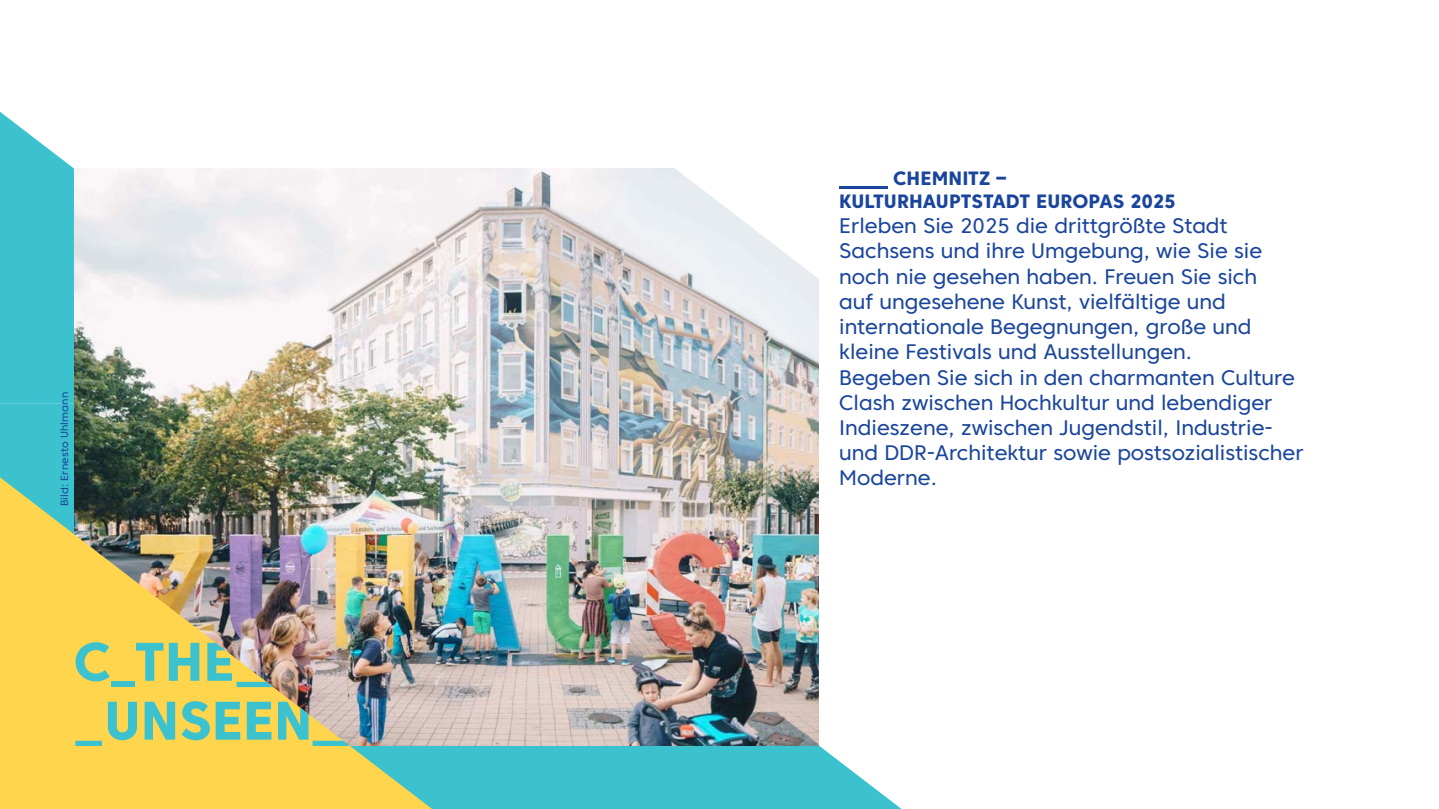
<style>
.page{position:relative;width:1439px;height:809px;background:#fff}
.page>*{position:absolute;margin:0;border:0;box-sizing:border-box;transform-origin:0 0}
.t1{font:21px/25.2px "Core Sans C 45";color:#1a459c}
.t2{font:800 19.25px/23.1px "Core Sans C 75";letter-spacing:-.005em;color:#1a459c;scale:5 1}
.Bullets_Benefits_Sponsoring_LastOne{font:10.5px "Core Sans C 45";letter-spacing:.02em;color:#1a459c}
</style>
<div class="page">
<svg style="left:0;top:112px;width:380px;height:291px"></svg>
<svg style="left:0;top:403px;width:901px;height:406px;fill:#3cc1ce"></svg>
<img style="left:74px;top:169px;width:744px;height:577px">
<svg style="left:455px;top:168px;width:364px;height:235px"></svg>
<img style="left:0;top:477px;width:432px;height:332px">
<svg style="left:145px;top:701px;width:30px;height:38px"></svg>
<svg style="left:169px;top:643px;width:30px;height:37px"></svg>
<svg style="left:75px;top:740px;width:27px;height:6px"></svg>
<div style="left:111px;top:682px;width:24px;height:5px;background:#3cc1ce"></div>
<svg style="left:136px;top:643px;width:27px;height:37px"></svg>
<svg style="left:75px;top:642px;width:35px;height:39px"></svg>
<svg style="left:181px;top:701px;width:29px;height:39px"></svg>
<svg style="left:108px;top:701px;width:29px;height:39px"></svg>
<svg style="left:216px;top:701px;width:24px;height:38px"></svg>
<svg style="left:247px;top:701px;width:24px;height:38px"></svg>
<img style="left:207px;top:643px;width:66px;height:44px">
<svg style="left:278px;top:701px;width:72px;height:45px;background:#aec19a"></svg>
<p class="Bullets_Benefits_Sponsoring_LastOne" style="left:58px;top:506px;width:116px;rotate:-90deg">Bild: Ernesto Uhlmann</p>
<p class="t2" style="left:839px;top:166px;width:69px">_ CHEMNITZ –<br>KULTURHAUPTSTADT EUROPAS 2025</p>
<p class="t1" style="left:839px;top:213px;width:424px">Erleben Sie 2025 die drittgrößte Stadt Sachsens und ihre Umgebung, wie Sie sie noch nie gesehen haben. Freuen Sie sich auf ungesehene Kunst, vielfältige und internationale Begegnungen, große und kleine Festivals und Ausstellungen.</p>
<p class="t1" style="left:839px;top:364px;width:466px">Begeben Sie sich in den charmanten Culture Clash zwischen Hochkultur und lebendiger Indieszene, zwischen Jugendstil, Industrie&shy;und DDR-Architektur sowie postsozialistischer Moderne.</p>
</div>
